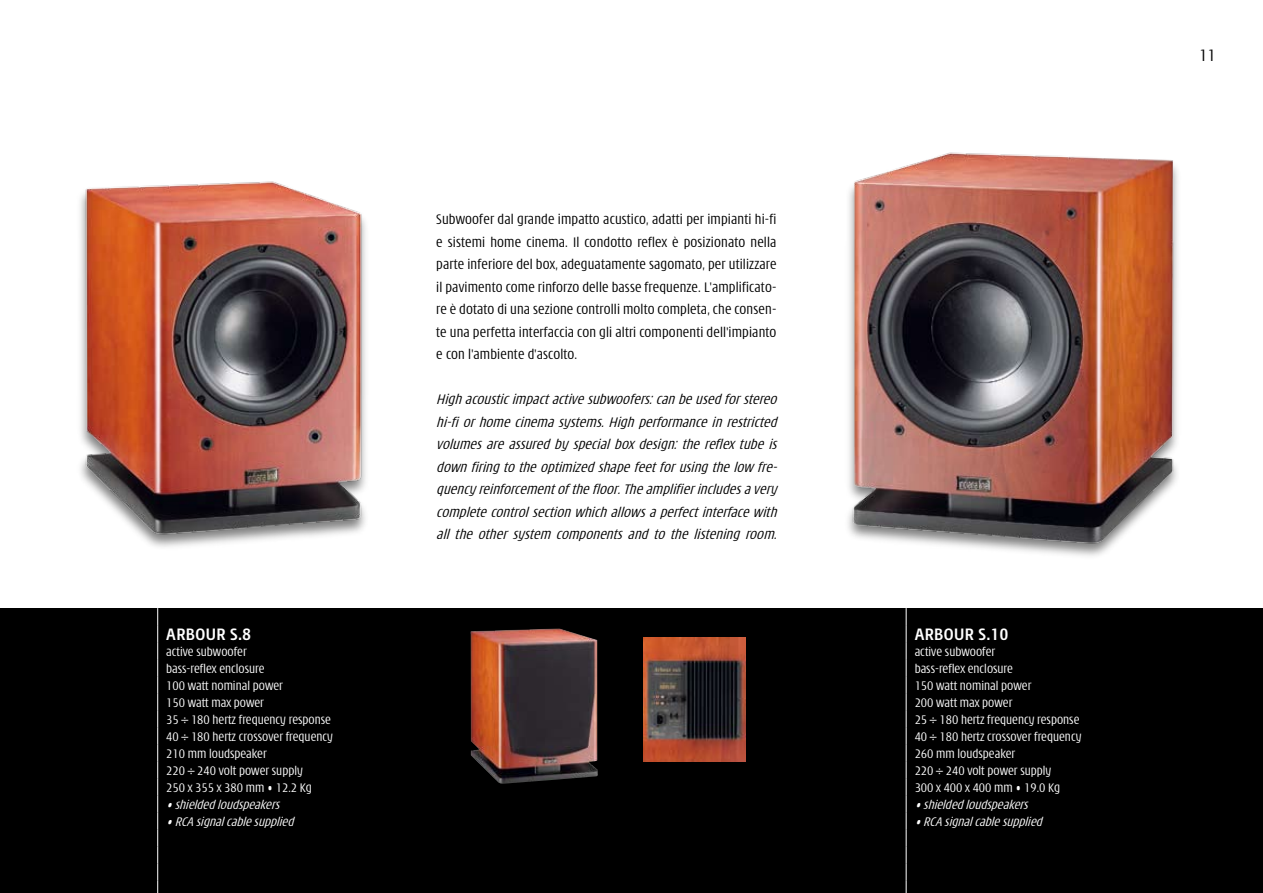
<style>
.page{position:relative;width:1263px;height:893px;background:#fff}
.page>*{position:absolute;margin:0;border:0;box-sizing:border-box;transform-origin:0 0}
.t1{font:700 condensed 18px "Modena";letter-spacing:.025em;color:#fff}
.t2{font:300 condensed 18px "Modena";color:#000}
.t3{font:italic 300 condensed 15px/22.5px "Modena";color:#000;text-align:justify}
.t4{font:300 condensed 15px/22.5px "Modena";letter-spacing:.01em;color:#000;text-align:justify}
.t5{font:300 condensed 13.5px/17px "Modena";color:#fff}
.t6{font:italic 300 condensed 13.5px "Modena";color:#fff}
</style>
<div class="page">
<div style="left:0;top:608px;width:1263px;height:285px;background:#000"></div>
<div style="left:75px;top:179px;width:297px;height:373px;background:#000;opacity:.5"></div>
<img style="left:77px;top:179px;width:294px;height:362px">
<div style="left:842px;top:150px;width:341px;height:412px;background:#000;opacity:.5"></div>
<img style="left:842px;top:150px;width:341px;height:401px">
<img style="left:643px;top:638px;width:103px;height:123px">
<img style="left:470px;top:628px;width:128px;height:156px">
<svg style="left:157px;top:608px;width:1px;height:285px"></svg>
<svg style="left:906px;top:608px;width:1px;height:285px"></svg>
<h1 class="t1" style="left:166px;top:626px;width:86px">ARBOUR S.8</h1>
<p class="t5" style="left:166px;top:643px;width:168px">active subwoofer<br>bass-reflex enclosure<br>100 watt nominal power<br>150 watt max power<br>35 ÷ 180 hertz frequency response<br>40 ÷ 180 hertz crossover frequency<br>210 mm loudspeaker<br>220 ÷ 240 volt power supply<br>250 x 355 x 380 mm • 12.2 Kg</p>
<p class="t6" style="left:166px;top:798px;width:118px">•shieldedloudspeakers</p>
<p class="t6" style="left:166px;top:815px;width:132px">•RCAsignalcablesupplied</p>
<p class="t4" style="left:436px;top:209px;width:342px">Subwoofer dal grande impatto acustico, adatti per impianti hi-fi e sistemi home cinema. Il condotto reflex è posizionato nella parte inferiore del box, adeguatamente sagomato, per utilizzare il pavimento come rinforzo delle basse frequenze. L'amplificato&shy;re è dotato di una sezione controlli molto completa, che consen&shy;te una perfetta interfaccia con gli altri componenti dell'impianto e con l'ambiente d'ascolto.</p>
<p class="t3" style="left:436px;top:389px;width:346px">Highacousticimpactactivesubwoofers:canbeusedforstereo hi-fiorhomecinemasystems.Highperformanceinrestricted volumes are assured by special box design: the reflex tube is downfiringtotheoptimizedshapefeetforusingthelow fre&shy;quencyreinforcementofthefloor.Theamplifierincludesavery completecontrolsectionwhichallowsaperfectinterfacewith all the other system components and to the listening room.</p>
<h1 class="t2" style="left:1199px;top:46px;width:18px">11</h1>
<h1 class="t1" style="left:915px;top:626px;width:95px">ARBOUR S.10</h1>
<p class="t5" style="left:915px;top:643px;width:168px">active subwoofer<br>bass-reflex enclosure<br>150 watt nominal power<br>200 watt max power<br>25 ÷ 180 hertz frequency response<br>40 ÷ 180 hertz crossover frequency<br>260 mm loudspeaker<br>220 ÷ 240 volt power supply<br>300 x 400 x 400 mm • 19.0 Kg</p>
<p class="t6" style="left:915px;top:798px;width:118px">•shieldedloudspeakers</p>
<p class="t6" style="left:915px;top:815px;width:132px">•RCAsignalcablesupplied</p>
</div>
